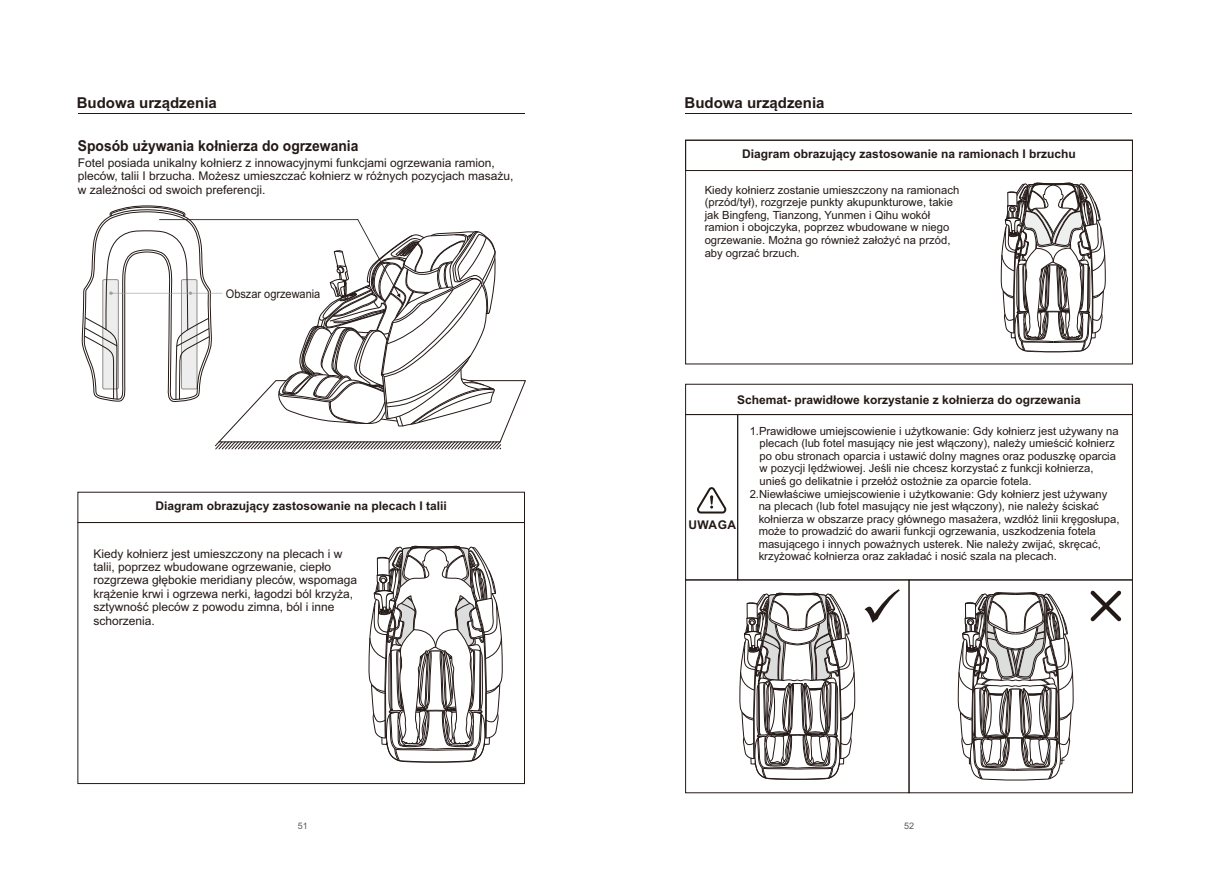
<style>
.page{position:relative;width:1211px;height:893px;background:#fff}
.page>*{position:absolute;margin:0;border:0;box-sizing:border-box;transform-origin:0 0}
.t1{font:700 15px "Arial";color:#231916;scale:.92 1}
.t2{font:700 15px "Arial";color:#231916}
.t3{font:12px/13.4px "Arial";color:#231916}
.t4{font:700 12px "Arial";color:#231916}
.t5{font:12px "Arial";color:#231916;scale:.91 1}
.t6{font:11.25px/12.6px "Arial";color:#231916}
.t7{font:9px "Arial";color:#595857}
</style>
<div class="page">
<div style="left:685px;top:579px;width:224px;height:214px;border:1px solid #231916"></div>
<div style="left:685px;top:414px;width:53px;height:166px;border:1px solid #231916"></div>
<div style="left:737px;top:414px;width:395px;height:166px;border:1px solid #231916"></div>
<svg style="left:864px;top:589px;width:35px;height:33px"></svg>
<svg style="left:1090px;top:590px;width:32px;height:32px"></svg>
<div style="left:685px;top:384px;width:447px;height:31px;border:1px solid #231916"></div>
<div style="left:78px;top:492px;width:447px;height:31px;border:1px solid #231916"></div>
<div style="left:685px;top:140px;width:447px;height:31px;border:1px solid #231916"></div>
<svg style="left:697px;top:487px;width:29px;height:26px"></svg>
<hr style="left:78px;top:113px;width:446px;height:1px;background:#231916">
<svg style="left:82px;top:205px;width:444px;height:312px"></svg>
<svg style="left:368px;top:545px;width:135px;height:217px"></svg>
<hr style="left:685px;top:113px;width:447px;height:1px;background:#231916">
<svg style="left:1000px;top:169px;width:105px;height:183px"></svg>
<svg style="left:739px;top:578px;width:116px;height:202px"></svg>
<svg style="left:957px;top:592px;width:116px;height:188px"></svg>
<h1 class="t2" style="left:77px;top:97px;width:142px">Budowa urządzenia</h1>
<h1 class="t2" style="left:684px;top:97px;width:142px">Budowa urządzenia</h1>
<h1 class="t1" style="left:78px;top:140px;width:306px">Sposób używania kołnierza do ogrzewania</h1>
<p class="t3" style="left:78px;top:157px;width:437px">Fotel posiada unikalny kołnierz z innowacyjnymi funkcjami ogrzewania ramion, pleców, talii I brzucha. Możesz umieszczać kołnierz w różnych pozycjach masażu, w zależności od swoich preferencji.</p>
<p class="t5" style="left:226px;top:289px;width:105px">Obszar ogrzewania</p>
<p class="t4" style="left:155px;top:501px;width:293px">Diagram obrazujący zastosowanie na plecach I talii</p>
<p class="t3" style="left:94px;top:548px;width:265px">Kiedy kołnierz jest umieszczony na plecach i w talii, poprzez wbudowane ogrzewanie, ciepło rozgrzewa głębokie meridiany pleców, wspomaga krążenie krwi i ogrzewa nerki, łagodzi ból krzyża, sztywność pleców z powodu zimna, ból i inne schorzenia.</p>
<p class="t4" style="left:742px;top:150px;width:335px">Diagram obrazujący zastosowanie na ramionach I brzuchu</p>
<p class="t6" style="left:704px;top:184px;width:256px">Kiedy kołnierz zostanie umieszczony na ramionach (przód/tył), rozgrzeje punkty akupunkturowe, takie jak Bingfeng, Tianzong, Yunmen i Qihu wokół ramion i obojczyka, poprzez wbudowane w niego ogrzewanie. Można go również założyć na przód, aby ogrzać brzuch.</p>
<p class="t4" style="left:737px;top:395px;width:345px">Schemat- prawidłowe korzystanie z kołnierza do ogrzewania</p>
<p class="t6" style="left:749px;top:425px;width:370px">1.Prawidłowe umiejscowienie i użytkowanie: Gdy kołnierz jest używany na</p>
<p class="t6" style="left:759px;top:438px;width:357px">plecach (lub fotel masujący nie jest włączony), należy umieścić kołnierz</p>
<p class="t6" style="left:759px;top:450px;width:358px">po obu stronach oparcia i ustawić dolny magnes oraz poduszkę oparcia</p>
<p class="t6" style="left:759px;top:463px;width:335px">w pozycji lędźwiowej. Jeśli nie chcesz korzystać z funkcji kołnierza,</p>
<p class="t6" style="left:759px;top:476px;width:274px">unieś go delikatnie i przełóż ostożnie za oparcie fotela.</p>
<p class="t6" style="left:749px;top:488px;width:359px">2.Niewłaściwe umiejscowienie i użytkowanie: Gdy kołnierz jest używany</p>
<p class="t6" style="left:758px;top:501px;width:342px">na plecach (lub fotel masujący nie jest włączony), nie należy ściskać</p>
<p class="t6" style="left:758px;top:513px;width:362px">kołnierza w obszarze pracy głównego masażera, wzdłóż linii kręgosłupa,</p>
<p class="t6" style="left:758px;top:526px;width:339px">może to prowadzić do awarii funkcji ogrzewania, uszkodzenia fotela</p>
<p class="t6" style="left:758px;top:538px;width:343px">masującego i innych poważnych usterek. Nie należy zwijać, skręcać,</p>
<p class="t6" style="left:758px;top:551px;width:300px">krzyżować kołnierza oraz zakładać i nosić szala na plecach.</p>
<p class="t4" style="left:688px;top:520px;width:49px">UWAGA</p>
<p class="t7" style="left:298px;top:822px;width:12px">51</p>
<p class="t7" style="left:904px;top:822px;width:12px">52</p>
</div>
